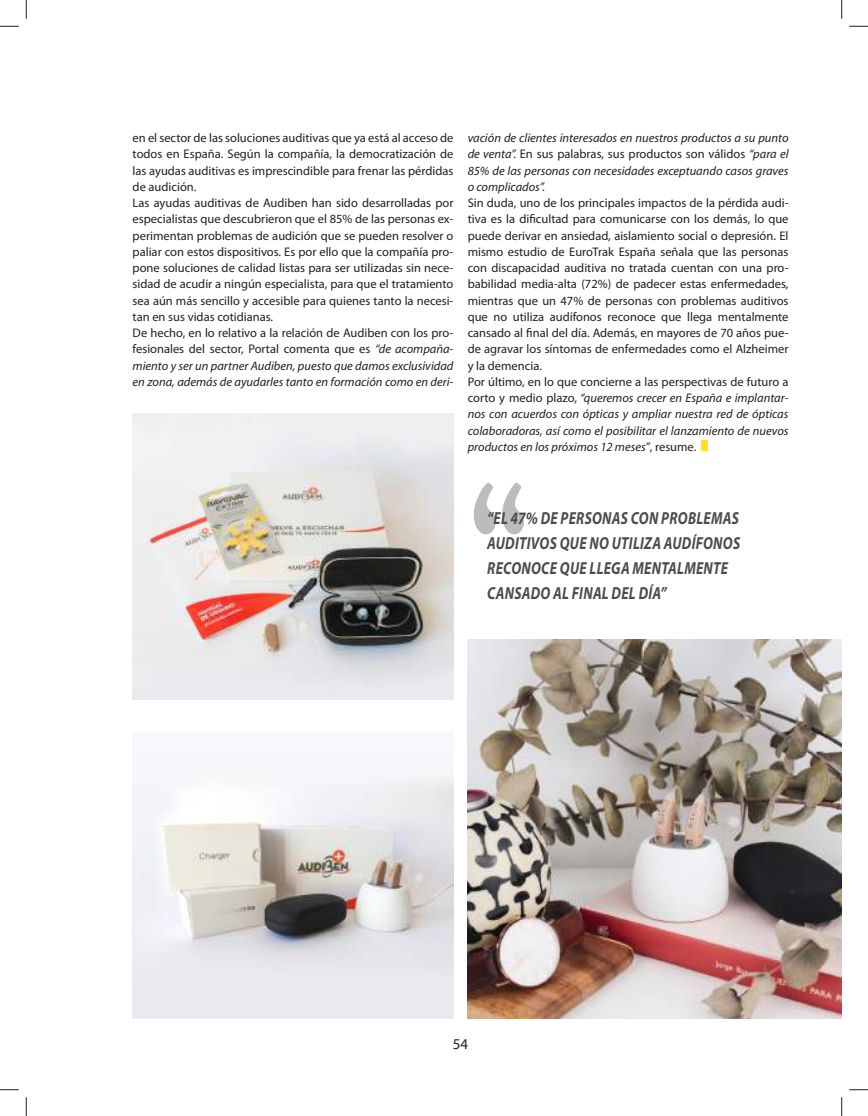
<style>
.page{position:relative;width:868px;height:1116px;background:#fff}
.page>*{position:absolute;margin:0;border:0;box-sizing:border-box;transform-origin:0 0}
.t1{font:condensed 162.5px "Bernard";color:#bcbbbd;scale:.8 1}
.t2{font:italic 700 17.5px/25px "Myriad Pro";letter-spacing:.02em;color:#4e4b4c;scale:.8 1}
.t3{font:15px "Myriad Pro";color:#241f1f}
.t4{font:12.5px/16.2px "Myriad Pro";color:#241f1f}
.t5{font:italic 12.5px/16.2px "Myriad Pro";color:#241f1f;text-align:justify}
.s1{font-style:italic}
.s2{font-style:normal}
</style>
<div class="page">
<img style="left:133px;top:413px;width:320px;height:286px">
<img style="left:133px;top:775px;width:320px;height:243px">
<img style="left:467px;top:639px;width:374px;height:379px">
<div style="left:701px;top:441px;width:6px;height:10px;background:#ffe11b"></div>
<svg style="left:0;top:25px;width:19px;height:2px"></svg>
<svg style="left:849px;top:25px;width:18px;height:2px"></svg>
<svg style="left:0;top:1089px;width:19px;height:1px"></svg>
<svg style="left:849px;top:1089px;width:18px;height:1px"></svg>
<svg style="left:25px;top:0;width:2px;height:19px"></svg>
<svg style="left:25px;top:1097px;width:2px;height:18px"></svg>
<svg style="left:841px;top:0;width:1px;height:19px"></svg>
<svg style="left:841px;top:1097px;width:1px;height:18px"></svg>
<p class="t4" style="left:133px;top:129px;width:322px">en el sector de las soluciones auditivas que ya está al acceso de todos en España. Según la compañía, la democratización de las ayudas auditivas es imprescindible para frenar las pérdidas de audición.<br>Las ayudas auditivas de Audiben han sido desarrolladas por especialistas que descubrieron que el 85% de las personas ex&shy;perimentan problemas de audición que se pueden resolver o paliar con estos dispositivos. Es por ello que la compañía pro&shy;pone soluciones de calidad listas para ser utilizadas sin nece&shy;sidad de acudir a ningún especialista, para que el tratamiento sea aún más sencillo y accesible para quienes tanto la necesi&shy;tan en sus vidas cotidianas.<br>De hecho, en lo relativo a la relación de Audiben con los pro&shy;fesionales del sector, Portal comenta que es <span class="s1">“de acompaña&shy;miento y ser un partner Audiben, puesto que damos exclusividad en zona, además de ayudarles tanto en formación como en deri-</span></p>
<p class="t5" style="left:467px;top:129px;width:322px">vación de clientes interesados en nuestros productos a su punto de venta”. <span class="s2">En sus palabras, sus productos son válidos</span> “para el 85% de las personas con necesidades exceptuando casos graves o complicados”.</p>
<p class="t4" style="left:467px;top:194px;width:322px">Sin duda, uno de los principales impactos de la pérdida audi&shy;tiva es la dificultad para comunicarse con los demás, lo que puede derivar en ansiedad, aislamiento social o depresión. El mismo estudio de EuroTrak España señala que las personas con discapacidad auditiva no tratada cuentan con una pro&shy;babilidad media-alta (72%) de padecer estas enfermedades, mientras que un 47% de personas con problemas auditivos que no utiliza audífonos reconoce que llega mentalmente cansado al final del día. Además, en mayores de 70 años pue&shy;de agravar los síntomas de enfermedades como el Alzheimer y la demencia.<br>Por último, en lo que concierne a las perspectivas de futuro a corto y medio plazo, <span class="s1">“queremos crecer en España e implantar&shy;nos con acuerdos con ópticas y ampliar nuestra red de ópticas colaboradoras, así como el posibilitar el lanzamiento de nuevos productos en los próximos 12 meses”</span>, resume.</p>
<h1 class="t1" style="left:467px;top:456px;width:79px">“</h1>
<h2 class="t2" style="left:487px;top:505px;width:318px">“EL 47% DE PERSONAS CON PROBLEMAS<br>AUDITIVOS QUE NO UTILIZA AUDÍFONOS<br>RECONOCE QUE LLEGA MENTALMENTE<br>CANSADO AL FINAL DEL DÍA”</h2>
<p class="t3" style="left:453px;top:1034px;width:17px">54</p>
</div>
